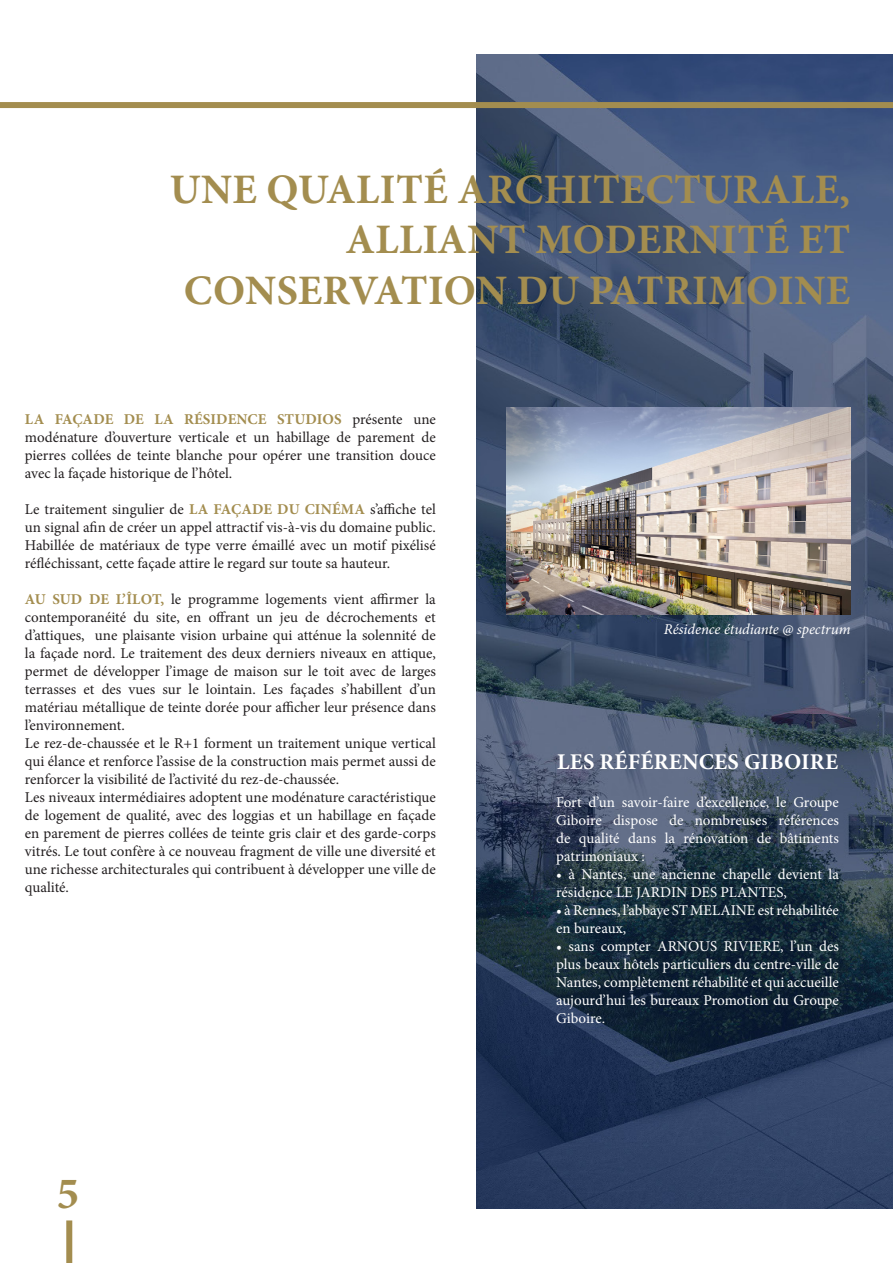
<style>
.page{position:relative;width:893px;height:1263px;background:#fff}
.page>*{position:absolute;margin:0;border:0;box-sizing:border-box;transform-origin:0 0}
.t1{font:700 45px "Minion Pro";color:#a38d4f}
.t2{font:700 42px/50.4px "Minion Pro";letter-spacing:.01em;color:#a38d4f;text-align:right}
.t3{font:700 22.5px "Minion Pro";letter-spacing:.01em;color:#fff}
.t4{font:15px/18px "Minion Pro";color:#231f20;text-align:justify}
.t5{font:15px/18px "Minion Pro";color:#fff;text-align:justify}
.t6{font:italic 15px "Minion Pro";letter-spacing:-.005em;color:#fff}
.s1{font-weight:700;color:#a38d4f}
</style>
<div class="page">
<img style="left:476px;top:54px;width:417px;height:1155px">
<div style="left:0;top:102px;width:893px;height:6px;background:#a38d4f"></div>
<div style="left:66px;top:1220px;width:6px;height:43px;background:#a38d4f"></div>
<img style="left:506px;top:407px;width:344px;height:207px">
<p class="t2" style="left:170px;top:164px;width:682px">UNE QUALITÉ ARCHITECTURALE,<br>ALLIANT MODERNITÉ ET<br>CONSERVATION DU PATRIMOINE</p>
<p class="t4" style="left:25px;top:411px;width:412px"><span class="s1">LA FAÇADE DE LA RÉSIDENCE STUDIOS</span> présente une modénature d’ouverture verticale et un habillage de parement de pierres collées de teinte blanche pour opérer une transition douce avec la façade historique de l’hôtel.</p>
<p class="t4" style="left:25px;top:501px;width:412px">Le traitement singulier de <span class="s1">LA FAÇADE DU CINÉMA</span> s’affiche tel un signal afin de créer un appel attractif vis-à-vis du domaine public.<br>Habillée de matériaux de type verre émaillé avec un motif pixélisé réfléchissant, cette façade attire le regard sur toute sa hauteur.</p>
<p class="t4" style="left:25px;top:591px;width:412px"><span class="s1">AU SUD DE L’ÎLOT,</span> le programme logements vient affirmer la contemporanéité du site, en offrant un jeu de décrochements et d’attiques, une plaisante vision urbaine qui atténue la solennité de la façade nord. Le traitement des deux derniers niveaux en attique, permet de développer l’image de maison sur le toit avec de larges terrasses et des vues sur le lointain. Les façades s’habillent d’un matériau métallique de teinte dorée pour afficher leur présence dans l’environnement.</p>
<p class="t4" style="left:25px;top:735px;width:412px">Le rez-de-chaussée et le R+1 forment un traitement unique vertical qui élance et renforce l’assise de la construction mais permet aussi de renforcer la visibilité de l’activité du rez-de-chaussée.</p>
<p class="t4" style="left:25px;top:789px;width:412px">Les niveaux intermédiaires adoptent une modénature caractéristique de logement de qualité, avec des loggias et un habillage en façade en parement de pierres collées de teinte gris clair et des garde-corps vitrés. Le tout confère à ce nouveau fragment de ville une diversité et une richesse architecturales qui contribuent à développer une ville de qualité.</p>
<p class="t1" style="left:57px;top:1161px;width:24px">5</p>
<p class="t6" style="left:664px;top:619px;width:188px">Résidence étudiante @ spectrum</p>
<p class="t3" style="left:557px;top:746px;width:282px">LES RÉFÉRENCES GIBOIRE</p>
<p class="t5" style="left:556px;top:793px;width:284px">Fort d’un savoir-faire d’excellence, le Groupe Giboire dispose de nombreuses références de qualité dans la rénovation de bâtiments patrimoniaux :</p>
<p class="t5" style="left:556px;top:865px;width:284px">• à Nantes, une ancienne chapelle devient la résidence LE JARDIN DES PLANTES,</p>
<p class="t5" style="left:556px;top:901px;width:284px">• à Rennes, l’abbaye ST MELAINE est réhabilitée en bureaux,</p>
<p class="t5" style="left:556px;top:937px;width:284px">• sans compter ARNOUS RIVIERE, l’un des plus beaux hôtels particuliers du centre-ville de Nantes, complètement réhabilité et qui accueille aujourd’hui les bureaux Promotion du Groupe Giboire.</p>
</div>
